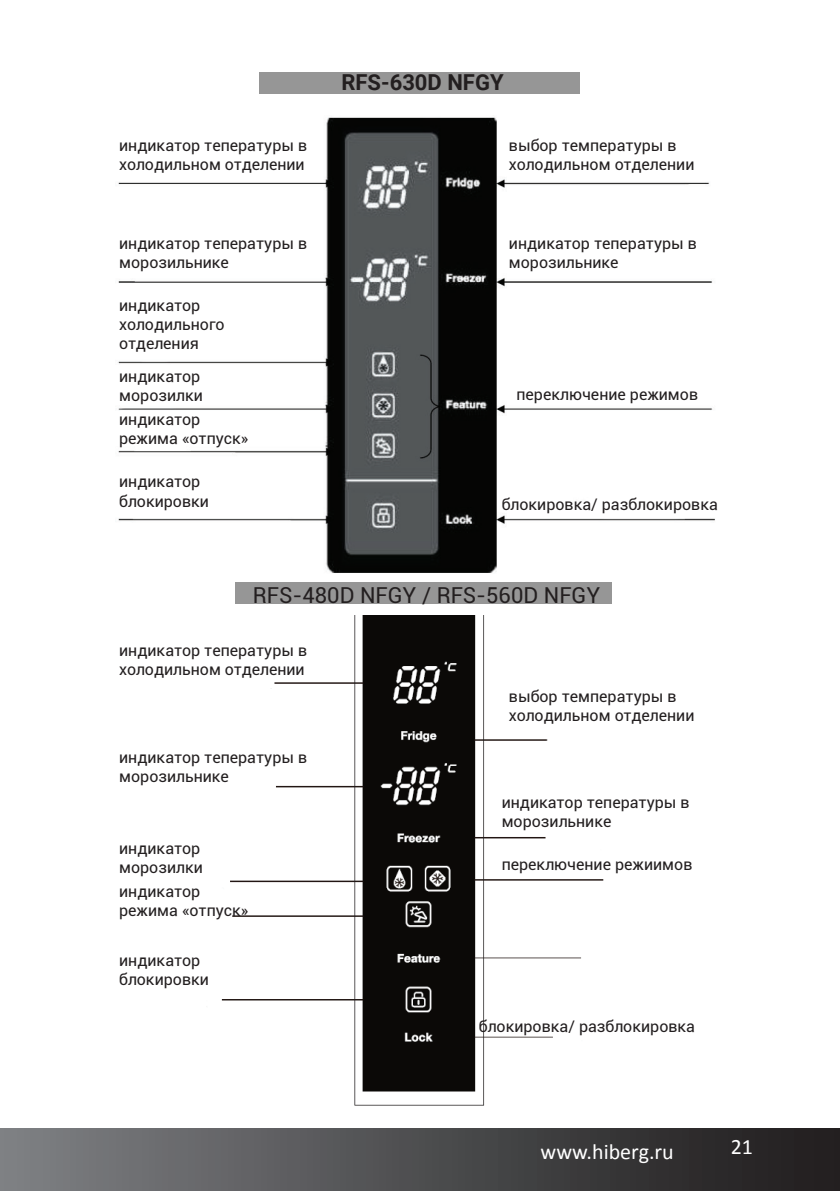
<style>
.page{position:relative;width:840px;height:1191px;background:#fff}
.page>*{position:absolute;margin:0;border:0;box-sizing:border-box;transform-origin:0 0}
.t1{font:22px "Roboto";color:#231f20}
.t2{font:22px "Calibri";color:#fff}
.t3{font:700 22px "Roboto";color:#231f20}
.t4{font:16px/19.2px "Roboto";color:#231f20}
</style>
<div class="page">
<div style="left:0;top:1128px;width:839px;height:63px;background:linear-gradient(to right,#7e8184,#1e1b1c)"></div>
<div style="left:235px;top:582px;width:376px;height:21px;background:#969696"></div>
<div style="left:260px;top:72px;width:319px;height:22px;background:#969696"></div>
<img style="left:221px;top:615px;width:383px;height:491px">
<img style="left:118px;top:117px;width:597px;height:456px">
<p class="t4" style="left:119px;top:135px;width:189px">индикатор тепературы в холодильном отделении</p>
<h1 class="t3" style="left:341px;top:67px;width:163px">RFS-630D NFGY</h1>
<p class="t4" style="left:508px;top:135px;width:187px">выбор температуры в холодильном отделении</p>
<p class="t4" style="left:119px;top:233px;width:189px">индикатор тепературы в морозильнике</p>
<p class="t4" style="left:508px;top:233px;width:189px">индикатор тепературы в морозильнике</p>
<p class="t4" style="left:119px;top:295px;width:107px">индикатор холодильного отделения</p>
<p class="t4" style="left:119px;top:366px;width:85px">индикатор морозилки</p>
<p class="t4" style="left:119px;top:409px;width:131px">индикатор режима «отпуск»</p>
<p class="t4" style="left:119px;top:471px;width:91px">индикатор блокировки</p>
<p class="t4" style="left:516px;top:384px;width:183px">переключение режимов</p>
<p class="t4" style="left:501px;top:494px;width:218px">блокировка/ разблокировка</p>
<h1 class="t1" style="left:253px;top:579px;width:349px">RFS-480D NFGY / RFS-560D NFGY</h1>
<p class="t4" style="left:119px;top:640px;width:189px">индикатор тепературы в холодильном отделении</p>
<p class="t4" style="left:119px;top:747px;width:189px">индикатор тепературы в морозильнике</p>
<p class="t4" style="left:119px;top:837px;width:85px">индикатор морозилки</p>
<p class="t4" style="left:119px;top:881px;width:131px">индикатор режима «отпуск»</p>
<p class="t4" style="left:119px;top:950px;width:91px">индикатор блокировки</p>
<p class="t4" style="left:508px;top:686px;width:187px">выбор температуры в холодильном отделении</p>
<p class="t4" style="left:501px;top:792px;width:189px">индикатор тепературы в морозильнике</p>
<p class="t4" style="left:501px;top:854px;width:192px">переключение режиимов</p>
<p class="t4" style="left:478px;top:1016px;width:218px">блокировка/ разблокировка</p>
<h1 class="t2" style="left:540px;top:1137px;width:135px">www.hiberg.ru</h1>
<h1 class="t2" style="left:730px;top:1133px;width:24px">21</h1>
</div>
